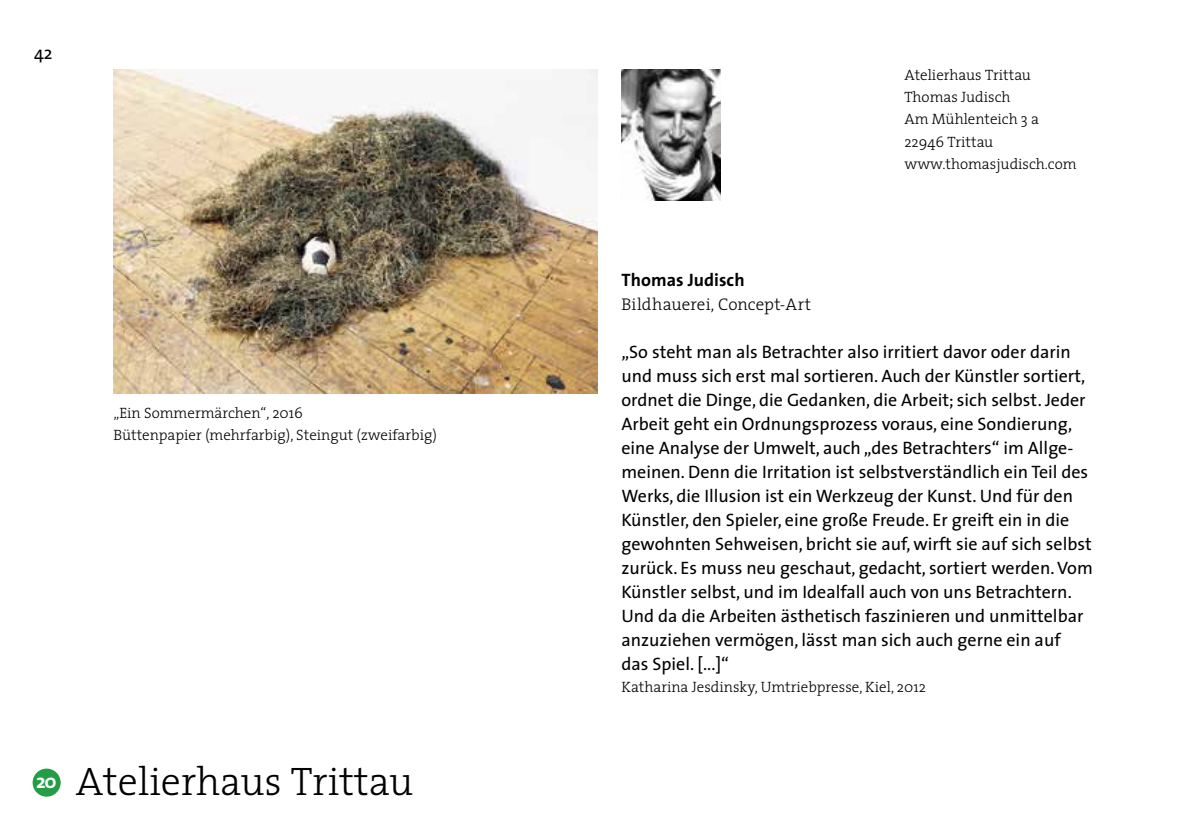
<style>
.page{position:relative;width:1191px;height:840px;background:#fff}
.page>*{position:absolute;margin:0;border:0;box-sizing:border-box;transform-origin:0 0}
.t1{font:300 40px "The Serif";color:#000}
.t2{font:18px/24px "The Sans";color:#000}
.t3{font:700 18px "The Sans";letter-spacing:.005em;color:#000}
.t4{font:300 17px "The Serif";letter-spacing:.01em;color:#000}
.t5{font:300 15px/22px "The Serif";color:#000}
</style>
<div class="page">
<img style="left:621px;top:70px;width:99px;height:130px">
<div style="left:33px;top:768px;width:28px;height:28px;background:#239e46;border-radius:50%"></div>
<img style="left:113px;top:70px;width:484px;height:323px">
<p class="t2" style="left:34px;top:40px;width:20px">42</p>
<p class="t5" style="left:113px;top:401px;width:325px">„Ein Sommermärchen“, 2016<br>Büttenpapier (mehrfarbig), Steingut (zweifarbig)</p>
<h1 class="t1" style="left:36px;top:747px;width:379px"><sup>20</sup> Atelierhaus Trittau</h1>
<p class="t5" style="left:904px;top:64px;width:174px">Atelierhaus Trittau<br>Thomas Judisch<br>Am Mühlenteich 3 a<br>22946 Trittau www.thomasjudisch.com</p>
<p class="t3" style="left:621px;top:264px;width:125px">Thomas Judisch</p>
<p class="t4" style="left:621px;top:290px;width:191px">Bildhauerei, Concept-Art</p>
<p class="t2" style="left:621px;top:339px;width:473px">„So steht man als Betrachter also irritiert davor oder darin und muss sich erst mal sortieren. Auch der Künstler sortiert, ordnet die Dinge, die Gedanken, die Arbeit; sich selbst. Jeder Arbeit geht ein Ordnungsprozess voraus, eine Sondierung, eine Analyse der Umwelt, auch „des Betrachters“ im Allge&shy;meinen. Denn die Irritation ist selbstverständlich ein Teil des Werks, die Illusion ist ein Werkzeug der Kunst. Und für den Künstler, den Spieler, eine große Freude. Er greift ein in die gewohnten Sehweisen, bricht sie auf, wirft sie auf sich selbst zurück. Es muss neu geschaut, gedacht, sortiert werden. Vom Künstler selbst, und im Idealfall auch von uns Betrachtern.<br>Und da die Arbeiten ästhetisch faszinieren und unmittelbar anzuziehen vermögen, lässt man sich auch gerne ein auf<br>das Spiel. [...]“</p>
<p class="t5" style="left:621px;top:675px;width:306px">Katharina Jesdinsky, Umtriebpresse, Kiel, 2012</p>
</div>
